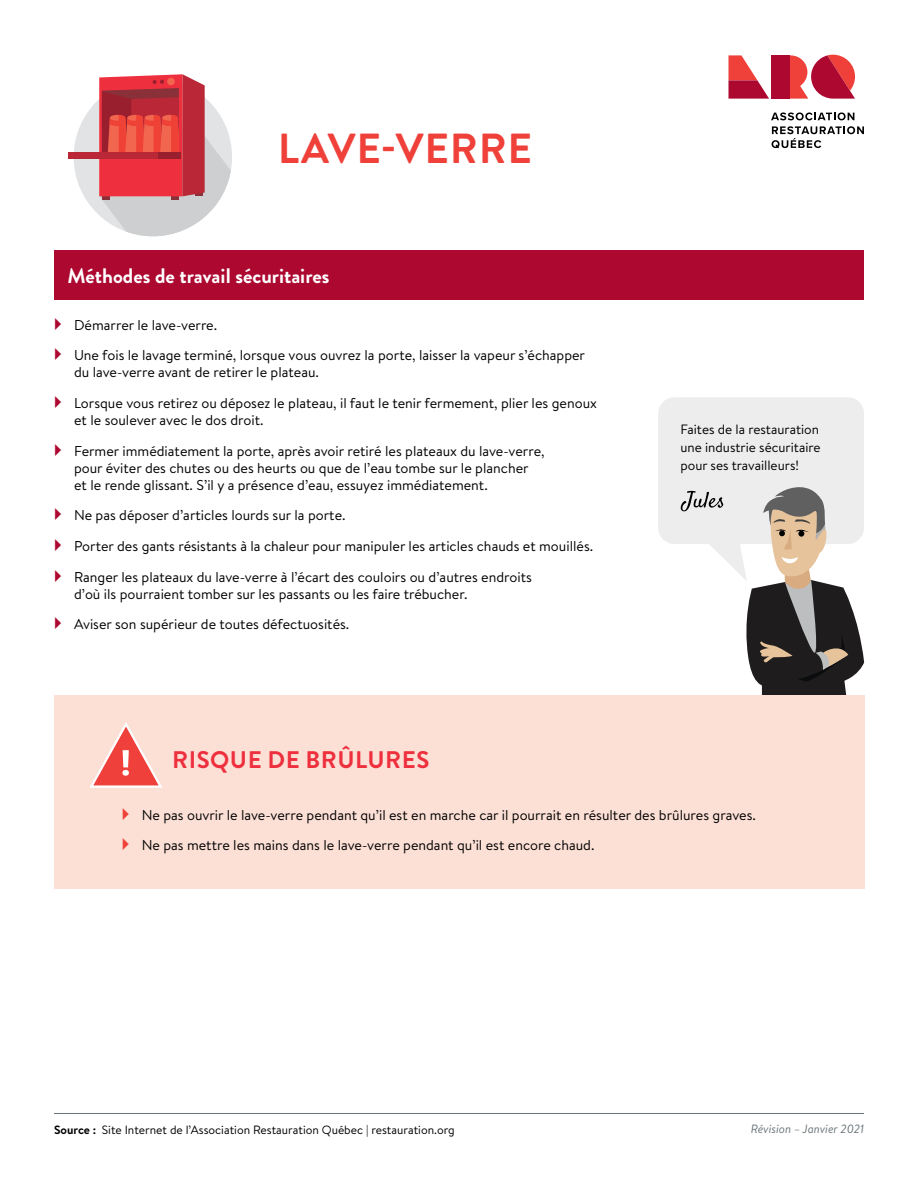
<style>
.page{position:relative;width:918px;height:1188px;background:#fff}
.page>*{position:absolute;margin:0;border:0;box-sizing:border-box;transform-origin:0 0}
.t1{font:700 42px "Brandon Grotesque";letter-spacing:.02em;color:#ef413a}
.t2{font:700 24px "Brandon Grotesque";letter-spacing:.02em;color:#ee303e}
.t3{font:700 21px "Brandon Grotesque";color:#fff}
.t4{font:14.25px/30.6px "Brandon Text";color:#000}
.t5{font:13.5px/18px "Brandon Text";color:#000;text-align:justify}
.t6{font:12px "Brandon Text";color:#000}
.t7{font:italic 12px "Brandon Text";color:#6b7579}
.s1{font-weight:700}
</style>
<div class="page">
<svg style="left:771px;top:112px;width:83px;height:8px"></svg>
<svg style="left:772px;top:126px;width:92px;height:22px"></svg>
<svg style="left:789px;top:55px;width:66px;height:44px"></svg>
<div style="left:771px;top:55px;width:18px;height:44px;background:#ad0830"></div>
<svg style="left:729px;top:55px;width:40px;height:44px"></svg>
<div style="left:54px;top:251px;width:810px;height:49px;background:#ac0830"></div>
<div style="left:74px;top:78px;width:158px;height:158px;background:#e2e3e4;border-radius:79px"></div>
<div style="left:68px;top:152px;width:90px;height:7px;background:#ba2837"></div>
<svg style="left:99px;top:74px;width:133px;height:162px"></svg>
<div style="left:658px;top:397px;width:206px;height:147px;background:#ededee;border-radius:16px"></div>
<svg style="left:681px;top:487px;width:183px;height:208px"></svg>
<div style="left:54px;top:695px;width:810px;height:194px;background:#fce0d6"></div>
<svg style="left:90px;top:722px;width:72px;height:66px"></svg>
<hr style="left:54px;top:1113px;width:810px;height:1px;background:#6b7579">
<h1 class="t1" style="left:278px;top:119px;width:256px">LAVE-VERRE</h1>
<h3 class="t3" style="left:67px;top:261px;width:263px">Méthodes de travail sécuritaires</h3>
<p class="t4" style="left:74px;top:309px;width:513px">Démarrer le lave-verre.<br>Une fois le lavage terminé, lorsque vous ouvrez la porte, laisser la vapeur s’échapper</p>
<p class="t4" style="left:74px;top:357px;width:524px">du lave-verre avant de retirer le plateau.<br>Lorsque vous retirez ou déposez le plateau, il faut le tenir fermement, plier les genoux</p>
<p class="t4" style="left:74px;top:404px;width:472px">et le soulever avec le dos droit.<br>Fermer immédiatement la porte, après avoir retiré les plateaux du lave-verre,</p>
<p class="t4" style="left:74px;top:459px;width:456px;line-height:17.1px">pour éviter des chutes ou des heurts ou que de l’eau tombe sur le plancher et le rende glissant. S’il y a présence d’eau, essuyez immédiatement.</p>
<p class="t4" style="left:74px;top:500px;width:521px">Ne pas déposer d’articles lourds sur la porte.<br>Porter des gants résistants à la chaleur pour manipuler les articles chauds et mouillés.<br>Ranger les plateaux du lave-verre à l’écart des couloirs ou d’autres endroits</p>
<p class="t4" style="left:74px;top:578px;width:395px">d’où ils pourraient tomber sur les passants ou les faire trébucher.<br>Aviser son supérieur de toutes défectuosités.</p>
<h2 class="t2" style="left:172px;top:743px;width:259px">RISQUE DE BRÛLURES</h2>
<p class="t5" style="left:680px;top:420px;width:142px">Faites de la restauration une industrie sécuritaire pour ses travailleurs!</p>
<p class="t4" style="left:142px;top:799px;width:616px">Ne pas ouvrir le lave-verre pendant qu’il est en marche car il pourrait en résulter des brûlures graves.<br>Ne pas mettre les mains dans le lave-verre pendant qu’il est encore chaud.</p>
<p class="t6" style="left:54px;top:1122px;width:402px"><span class="s1">Source :</span> Site Internet de l’Association Restauration Québec | restauration.org</p>
<p class="t7" style="left:751px;top:1120px;width:115px">Révision – Janvier 2021</p>
</div>
